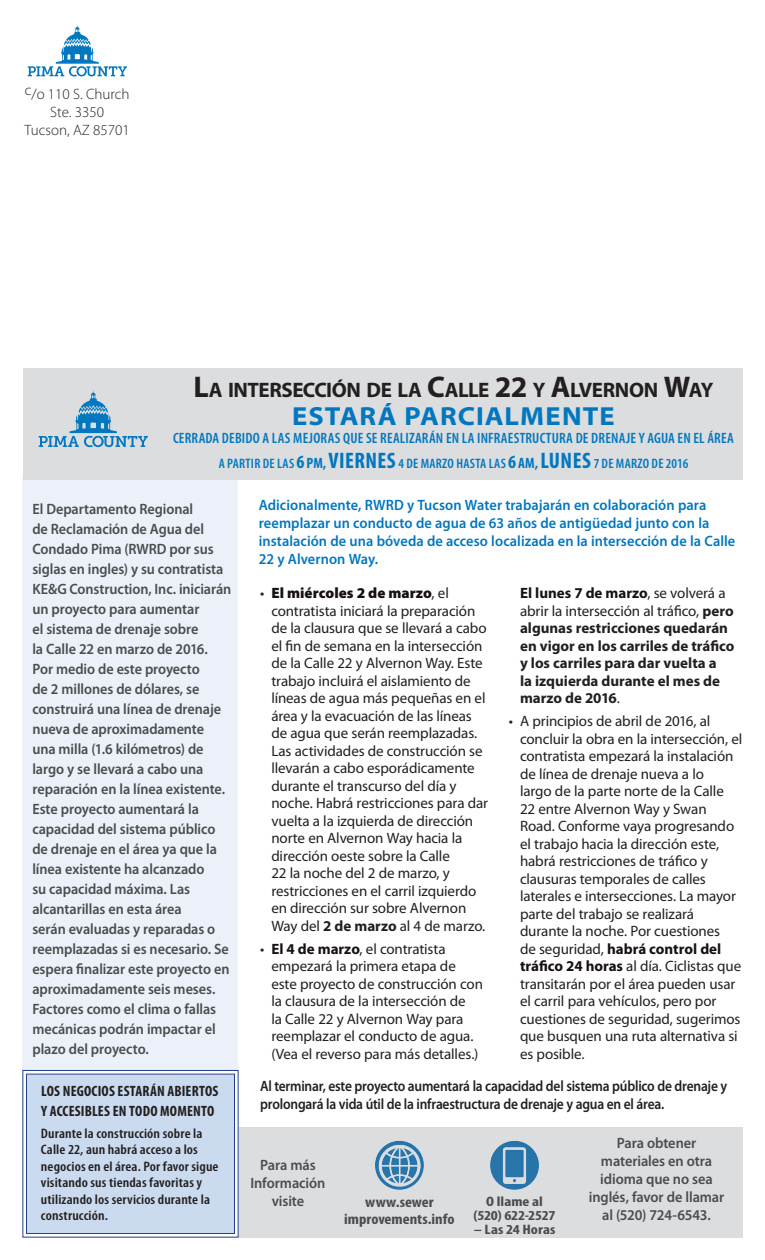
<style>
.page{position:relative;width:765px;height:1260px;background:#fff}
.page>*{position:absolute;margin:0;border:0;box-sizing:border-box;transform-origin:0 0}
.t1{font:700 semi-expanded 26.25px "Myriad Pro";letter-spacing:.035em;color:#0077bf}
.t2{font:700 21px "Myriad Pro";letter-spacing:-.02em;color:#231f20}
.t3{font:15px/17.5px "Myriad Pro";letter-spacing:-.01em;color:#231f20}
.t4{font:600 15px/20px "Myriad Pro";letter-spacing:-.005em;color:#4b4c4d;scale:.95 1}
.t5{font:600 15px/18px "Myriad Pro";letter-spacing:.005em;color:#0077bf;scale:.96 1}
.t6{font:700 15px/17.5px "Myriad Pro";color:#231f20}
.t7{font:600 15px/18px "Myriad Pro";letter-spacing:-.015em;color:#231f20;scale:.9 1}
.t8{font:600 15px/18px "Myriad Pro";letter-spacing:-.005em;color:#4b4c4d;text-align:center;scale:.96 1}
.t9{font:600 condensed 15px "Myriad Pro";letter-spacing:.01em;color:#0077bf}
.t10{font:700 condensed 15px/20px "Myriad Pro";letter-spacing:.01em;color:#231f20}
.t11{font:300 15px "Myriad Pro";color:#231f20}
.t12{font:700 condensed 15px "Myriad Pro";color:#4b4c4d;scale:1.1 1}
.t13{font:600 condensed 13.75px/16.5px "Myriad Pro";letter-spacing:.005em;color:#231f20;scale:1.1 1}
.t14{font:600 condensed 13.75px "Myriad Pro";letter-spacing:.02em;color:#0077bf}
.t15{font:700 condensed 13.75px/13.8px "Myriad Pro";color:#4b4c4d;text-align:center;scale:1.2 1}
.s1{font-size:30px}
.s2{font-weight:700;font-size:18.75px}
.s3{font-weight:700;font-size:15px}
.s4{font-weight:700;font-size:22.5px}
.s5{font-weight:900;color:#171111}
.s6{font-weight:700}
.s7{font-weight:700;color:#171111}
.s8{color:#171111}
.s9{font-weight:400}
</style>
<div class="page">
<div style="left:22px;top:476px;width:217px;height:640px;background:#ecf0f9"></div>
<div style="left:34px;top:1127px;width:708px;height:111px;background:#dcdddf"></div>
<svg style="left:28px;top:25px;width:99px;height:51px"></svg>
<img style="left:375px;top:1141px;width:49px;height:49px;border-radius:24px">
<img style="left:490px;top:1141px;width:49px;height:49px;border-radius:24px">
<svg style="left:22px;top:1070px;width:217px;height:168px;background:#c9d9ed"></svg>
<div style="left:26px;top:1074px;width:209px;height:160px;border:1px solid #253f8e"></div>
<div style="left:23px;top:368px;width:720px;height:112px;background:#dcdddf"></div>
<svg style="left:39px;top:390px;width:109px;height:57px"></svg>
<p class="t11" style="left:25px;top:85px;width:106px">c/o 110 S. Church</p>
<p class="t11" style="left:50px;top:103px;width:55px">Ste. 3350</p>
<p class="t11" style="left:25px;top:121px;width:107px">Tucson, AZ 85701</p>
<p class="t2" style="left:193px;top:378px;width:521px"><span class="s1">L</span>A INTERSECCIÓN DE LA <span class="s1">C</span>ALLE <span class="s1">22</span> Y <span class="s1">A</span>LVERNON <span class="s1">W</span>AY</p>
<p class="t1" style="left:292px;top:401px;width:324px">ESTARÁ PARCIALMENTE</p>
<p class="t9" style="left:173px;top:429px;width:562px">CERRADA DEBIDO A LAS MEJORAS QUE SE REALIZARÁN EN LA INFRAESTRUCTURA DE DRENAJE Y AGUA EN EL ÁREA</p>
<p class="t14" style="left:219px;top:456px;width:471px">A PARTIR DE LAS <span class="s2">6</span> <span class="s3">PM,</span><span class="s4">VIERNES</span> 4 DE MARZO HASTA LAS <span class="s2">6</span> <span class="s3">AM,</span><span class="s4">LUNES</span> 7 DE MARZO DE 2016</p>
<p class="t4" style="left:32px;top:500px;width:211px">El Departamento Regional<br>de Reclamación de Agua del<br>Condado Pima (RWRD por sus siglas en ingles) y su contratista<br>KE&amp;G Construction, Inc. iniciarán un proyecto para aumentar<br>el sistema de drenaje sobre<br>la Calle 22 en marzo de 2016.<br>Por medio de este proyecto<br>de 2 millones de dólares, se construirá una línea de drenaje nueva de aproximadamente<br>una milla (1.6 kilómetros) de largo y se llevará a cabo una reparación en la línea existente.<br>Este proyecto aumentará la capacidad del sistema público de drenaje en el área ya que la línea existente ha alcanzado<br>su capacidad máxima. Las alcantarillas en esta área<br>serán evaluadas y reparadas o reemplazadas si es necesario. Se espera finalizar este proyecto en aproximadamente seis meses.<br>Factores como el clima o fallas mecánicas podrán impactar el plazo del proyecto.</p>
<p class="t5" style="left:259px;top:496px;width:498px">Adicionalmente, RWRD y Tucson Water trabajarán en colaboración para reemplazar un conducto de agua de 63 años de antigüedad junto con la instalación de una bóveda de acceso localizada en la intersección de la Calle 22 y Alvernon Way.</p>
<p class="t7" style="left:260px;top:1077px;width:521px">Al terminar, este proyecto aumentará la capacidad del sistema público de drenaje y prolongará la vida útil de la infraestructura de drenaje y agua en el área.</p>
<p class="t3" style="left:271px;top:585px;width:218px;text-indent:-11px">• <span class="s5">El miércoles 2 de marzo</span>, el contratista iniciará la preparación de la clausura que se llevará a cabo el fin de semana en la intersección de la Calle 22 y Alvernon Way. Este trabajo incluirá el aislamiento de líneas de agua más pequeñas en el área y la evacuación de las líneas de agua que serán reemplazadas.<br>Las actividades de construcción se llevarán a cabo esporádicamente durante el transcurso del día y noche. Habrá restricciones para dar vuelta a la izquierda de dirección norte en Alvernon Way hacia la dirección oeste sobre la Calle<br>22 la noche del 2 de marzo, y restricciones en el carril izquierdo en dirección sur sobre Alvernon<br>Way del <span class="s6">2 de marzo</span> al 4 de marzo.</p>
<p class="t3" style="left:271px;top:940px;width:213px;text-indent:-11px">• <span class="s7">El 4 de marzo</span>, el contratista empezará la primera etapa de este proyecto de construcción con la clausura de la intersección de<br>la Calle 22 y Alvernon Way para reemplazar el conducto de agua. (Vea el reverso para más detalles.)</p>
<p class="t6" style="left:520px;top:584px;width:216px"><span class="s8">El lunes 7 de marzo</span><span class="s9">, se volverá a abrir la intersección al tráfico,</span> pero algunas restricciones quedarán en vigor en los carriles de tráfico y los carriles para dar vuelta a<br>la izquierda durante el mes de marzo de 2016<span class="s9">.</span></p>
<p class="t3" style="left:520px;top:713px;width:224px;text-indent:-11px">• A principios de abril de 2016, al concluir la obra en la intersección, el contratista empezará la instalación de línea de drenaje nueva a lo<br>largo de la parte norte de la Calle<br>22 entre Alvernon Way y Swan<br>Road. Conforme vaya progresando el trabajo hacia la dirección este, habrá restricciones de tráfico y clausuras temporales de calles laterales e intersecciones. La mayor parte del trabajo se realizará durante la noche. Por cuestiones<br>de seguridad, <span class="s7">habrá control del tráfico 24 horas</span> al día. Ciclistas que transitarán por el área pueden usar el carril para vehículos, pero por cuestiones de seguridad, sugerimos que busquen una ruta alternativa si es posible.</p>
<p class="t10" style="left:41px;top:1081px;width:179px">LOS NEGOCIOS ESTARÁN ABIERTOS<br>Y ACCESIBLES EN TODO MOMENTO</p>
<p class="t13" style="left:41px;top:1125px;width:163px">Durante la construcción sobre la<br>Calle 22, aun habrá acceso a los negocios en el área. Por favor sigue visitando sus tiendas favoritas y utilizando los servicios durante la construcción.</p>
<p class="t8" style="left:589px;top:1134px;width:143px">Para obtener materiales en otra idioma que no sea inglés, favor de llamar al (520) 724-6543.</p>
<p class="t8" style="left:250px;top:1156px;width:80px">Para más<br>Información visite</p>
<p class="t15" style="left:474px;top:1195px;width:70px">O llame al (520) 622-2527</p>
<p class="t15" style="left:474px;top:1223px;width:70px">– Las 24 Horas</p>
<p class="t12" style="left:365px;top:1194px;width:64px">www.sewer</p>
<p class="t12" style="left:344px;top:1210px;width:102px">improvements.info</p>
</div>
